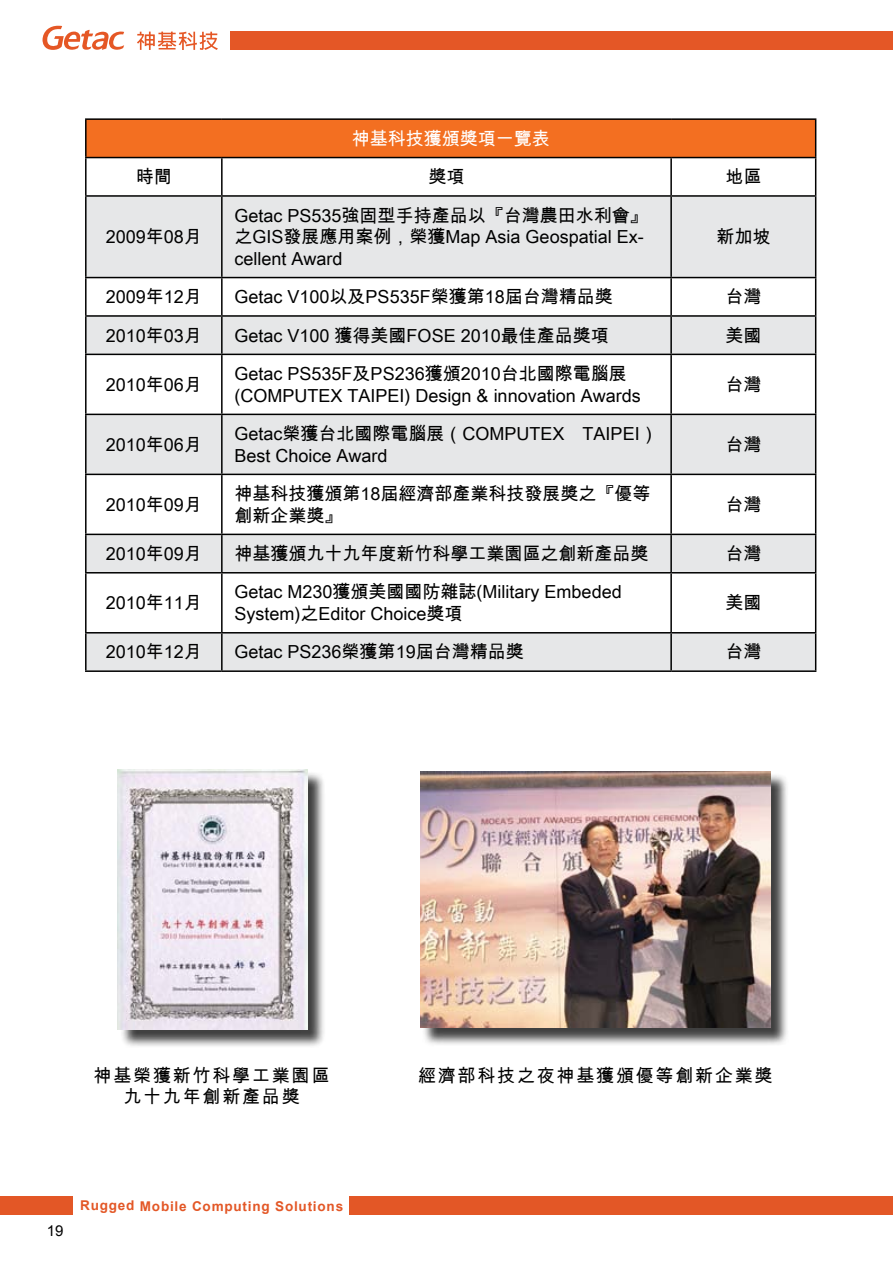
<style>
.page{position:relative;width:893px;height:1263px;background:#fff}
.page>*{position:absolute;margin:0;border:0;box-sizing:border-box;transform-origin:0 0}
.t1{font:18px/21.6px "Arial Unicode MS";color:#000}
.t2{font:18px/21.6px "Arial Unicode MS";letter-spacing:.1em;color:#000;text-align:center}
.t3{font:18px "Arial Unicode MS";color:#fff}
.t4{font:15px "Arial";color:#000}
.t5{font:700 13.5px "Arial";letter-spacing:.055em;color:#e35726}
</style>
<div class="page">
<div style="left:0;top:1197px;width:73px;height:18px;background:#e35726"></div>
<div style="left:349px;top:1197px;width:544px;height:18px;background:#e35726"></div>
<svg style="left:42px;top:26px;width:82px;height:24px"></svg>
<svg style="left:137px;top:32px;width:81px;height:18px"></svg>
<div style="left:231px;top:32px;width:662px;height:18px;background:#e45726"></div>
<div style="left:120px;top:771px;width:206px;height:277px;background:#000;opacity:.75"></div>
<img style="left:118px;top:769px;width:189px;height:261px">
<div style="left:422px;top:773px;width:367px;height:274px;background:#000;opacity:.75"></div>
<img style="left:420px;top:772px;width:350px;height:255px">
<div style="left:86px;top:119px;width:730px;height:39px;background:#f36f21"></div>
<svg style="left:87px;top:197px;width:728px;height:473px;fill:#e6e7e8"></svg>
<hr style="left:85px;top:118px;width:137px;height:2px;background:#000">
<hr style="left:85px;top:120px;width:2px;height:37px;background:#000">
<hr style="left:222px;top:118px;width:449px;height:2px;background:#000">
<hr style="left:671px;top:118px;width:145px;height:2px;background:#000">
<hr style="left:815px;top:120px;width:1px;height:37px;background:#000">
<hr style="left:85px;top:157px;width:137px;height:1px;background:#000">
<hr style="left:85px;top:158px;width:2px;height:37px;background:#000">
<hr style="left:222px;top:157px;width:449px;height:1px;background:#000">
<hr style="left:221px;top:158px;width:2px;height:37px;background:#000">
<hr style="left:671px;top:157px;width:145px;height:1px;background:#000">
<hr style="left:670px;top:158px;width:2px;height:37px;background:#000">
<hr style="left:815px;top:158px;width:1px;height:37px;background:#000">
<hr style="left:85px;top:195px;width:137px;height:2px;background:#000">
<hr style="left:85px;top:197px;width:2px;height:80px;background:#000">
<hr style="left:222px;top:195px;width:449px;height:2px;background:#000">
<hr style="left:221px;top:197px;width:2px;height:80px;background:#000">
<hr style="left:671px;top:195px;width:145px;height:2px;background:#000">
<hr style="left:670px;top:197px;width:2px;height:80px;background:#000">
<hr style="left:815px;top:197px;width:1px;height:80px;background:#000">
<hr style="left:85px;top:277px;width:137px;height:1px;background:#000">
<hr style="left:85px;top:278px;width:2px;height:37px;background:#000">
<hr style="left:222px;top:277px;width:449px;height:1px;background:#000">
<hr style="left:221px;top:278px;width:2px;height:37px;background:#000">
<hr style="left:671px;top:277px;width:145px;height:1px;background:#000">
<hr style="left:670px;top:278px;width:2px;height:37px;background:#000">
<hr style="left:815px;top:278px;width:1px;height:37px;background:#000">
<hr style="left:85px;top:315px;width:137px;height:2px;background:#000">
<hr style="left:85px;top:317px;width:2px;height:37px;background:#000">
<hr style="left:222px;top:315px;width:449px;height:2px;background:#000">
<hr style="left:221px;top:317px;width:2px;height:37px;background:#000">
<hr style="left:671px;top:315px;width:145px;height:2px;background:#000">
<hr style="left:670px;top:317px;width:2px;height:37px;background:#000">
<hr style="left:815px;top:317px;width:1px;height:37px;background:#000">
<hr style="left:85px;top:354px;width:137px;height:1px;background:#000">
<hr style="left:85px;top:355px;width:2px;height:59px;background:#000">
<hr style="left:222px;top:354px;width:449px;height:1px;background:#000">
<hr style="left:221px;top:355px;width:2px;height:59px;background:#000">
<hr style="left:671px;top:354px;width:145px;height:1px;background:#000">
<hr style="left:670px;top:355px;width:2px;height:59px;background:#000">
<hr style="left:815px;top:355px;width:1px;height:59px;background:#000">
<hr style="left:85px;top:414px;width:137px;height:1px;background:#000">
<hr style="left:85px;top:415px;width:2px;height:59px;background:#000">
<hr style="left:222px;top:414px;width:449px;height:1px;background:#000">
<hr style="left:221px;top:415px;width:2px;height:59px;background:#000">
<hr style="left:671px;top:414px;width:145px;height:1px;background:#000">
<hr style="left:670px;top:415px;width:2px;height:59px;background:#000">
<hr style="left:815px;top:415px;width:1px;height:59px;background:#000">
<hr style="left:85px;top:474px;width:137px;height:1px;background:#000">
<hr style="left:85px;top:475px;width:2px;height:59px;background:#000">
<hr style="left:222px;top:474px;width:449px;height:1px;background:#000">
<hr style="left:221px;top:475px;width:2px;height:59px;background:#000">
<hr style="left:671px;top:474px;width:145px;height:1px;background:#000">
<hr style="left:670px;top:475px;width:2px;height:59px;background:#000">
<hr style="left:815px;top:475px;width:1px;height:59px;background:#000">
<hr style="left:85px;top:534px;width:137px;height:1px;background:#000">
<hr style="left:85px;top:535px;width:2px;height:37px;background:#000">
<hr style="left:222px;top:534px;width:449px;height:1px;background:#000">
<hr style="left:221px;top:535px;width:2px;height:37px;background:#000">
<hr style="left:671px;top:534px;width:145px;height:1px;background:#000">
<hr style="left:670px;top:535px;width:2px;height:37px;background:#000">
<hr style="left:815px;top:535px;width:1px;height:37px;background:#000">
<hr style="left:85px;top:572px;width:137px;height:1px;background:#000">
<hr style="left:85px;top:573px;width:2px;height:59px;background:#000">
<hr style="left:222px;top:572px;width:449px;height:1px;background:#000">
<hr style="left:221px;top:573px;width:2px;height:59px;background:#000">
<hr style="left:671px;top:572px;width:145px;height:1px;background:#000">
<hr style="left:670px;top:573px;width:2px;height:59px;background:#000">
<hr style="left:815px;top:573px;width:1px;height:59px;background:#000">
<hr style="left:85px;top:632px;width:137px;height:1px;background:#000">
<hr style="left:85px;top:633px;width:2px;height:37px;background:#000">
<hr style="left:222px;top:632px;width:449px;height:1px;background:#000">
<hr style="left:221px;top:633px;width:2px;height:37px;background:#000">
<hr style="left:671px;top:632px;width:145px;height:1px;background:#000">
<hr style="left:670px;top:633px;width:2px;height:37px;background:#000">
<hr style="left:815px;top:633px;width:1px;height:37px;background:#000">
<hr style="left:85px;top:670px;width:137px;height:2px;background:#000">
<hr style="left:222px;top:670px;width:449px;height:2px;background:#000">
<hr style="left:671px;top:670px;width:145px;height:2px;background:#000">
<p class="t3" style="left:352px;top:125px;width:200px">神基科技獲頒獎項一覽表</p>
<p class="t1" style="left:136px;top:166px;width:37px">時間</p>
<p class="t1" style="left:428px;top:166px;width:37px">獎項</p>
<p class="t1" style="left:725px;top:166px;width:37px">地區</p>
<p class="t1" style="left:106px;top:226px;width:98px">2009年08月</p>
<p class="t1" style="left:235px;top:204px;width:415px">Getac PS535強固型手持產品以『台灣農田水利會』之GIS發展應用案例，榮獲Map Asia Geospatial Ex&shy;cellent Award</p>
<p class="t1" style="left:716px;top:226px;width:55px">新加坡</p>
<p class="t1" style="left:106px;top:286px;width:98px">2009年12月</p>
<p class="t1" style="left:235px;top:286px;width:380px">Getac V100以及PS535F榮獲第18屆台灣精品獎</p>
<p class="t1" style="left:725px;top:286px;width:37px">台灣</p>
<p class="t1" style="left:106px;top:324px;width:98px">2010年03月</p>
<p class="t1" style="left:235px;top:324px;width:376px">Getac V100 獲得美國FOSE 2010最佳產品獎項</p>
<p class="t1" style="left:725px;top:324px;width:37px">美國</p>
<p class="t1" style="left:106px;top:373px;width:98px">2010年06月</p>
<p class="t1" style="left:235px;top:362px;width:408px">Getac PS535F及PS236獲頒2010台北國際電腦展(COMPUTEX TAIPEI) Design &amp; innovation Awards</p>
<p class="t1" style="left:725px;top:373px;width:37px">台灣</p>
<p class="t1" style="left:106px;top:433px;width:98px">2010年06月</p>
<p class="t1" style="left:235px;top:422px;width:425px">Getac榮獲台北國際電腦展（COMPUTEX　TAIPEI）<br>Best Choice Award</p>
<p class="t1" style="left:725px;top:433px;width:37px">台灣</p>
<p class="t1" style="left:106px;top:493px;width:98px">2010年09月</p>
<p class="t1" style="left:235px;top:482px;width:418px">神基科技獲頒第18屆經濟部產業科技發展獎之『優等創新企業獎』</p>
<p class="t1" style="left:725px;top:493px;width:37px">台灣</p>
<p class="t1" style="left:106px;top:542px;width:98px">2010年09月</p>
<p class="t1" style="left:235px;top:542px;width:415px">神基獲頒九十九年度新竹科學工業園區之創新產品獎</p>
<p class="t1" style="left:725px;top:542px;width:37px">台灣</p>
<p class="t1" style="left:106px;top:592px;width:98px">2010年11月</p>
<p class="t1" style="left:235px;top:581px;width:389px">Getac M230獲頒美國國防雜誌(Military Embeded<br>System)之Editor Choice獎項</p>
<p class="t1" style="left:725px;top:592px;width:37px">美國</p>
<p class="t1" style="left:106px;top:641px;width:98px">2010年12月</p>
<p class="t1" style="left:235px;top:641px;width:291px">Getac PS236榮獲第19屆台灣精品獎</p>
<p class="t1" style="left:725px;top:641px;width:37px">台灣</p>
<p class="t2" style="left:94px;top:1064px;width:237px">神基榮獲新竹科學工業園區九十九年創新產品獎</p>
<p class="t2" style="left:418px;top:1064px;width:356px">經濟部科技之夜神基獲頒優等創新企業獎</p>
<p class="t4" style="left:47px;top:1220px;width:18px">19</p>
<p class="t5" style="left:80px;top:1197px;width:265px">Rugged Mobile Computing Solutions</p>
</div>
